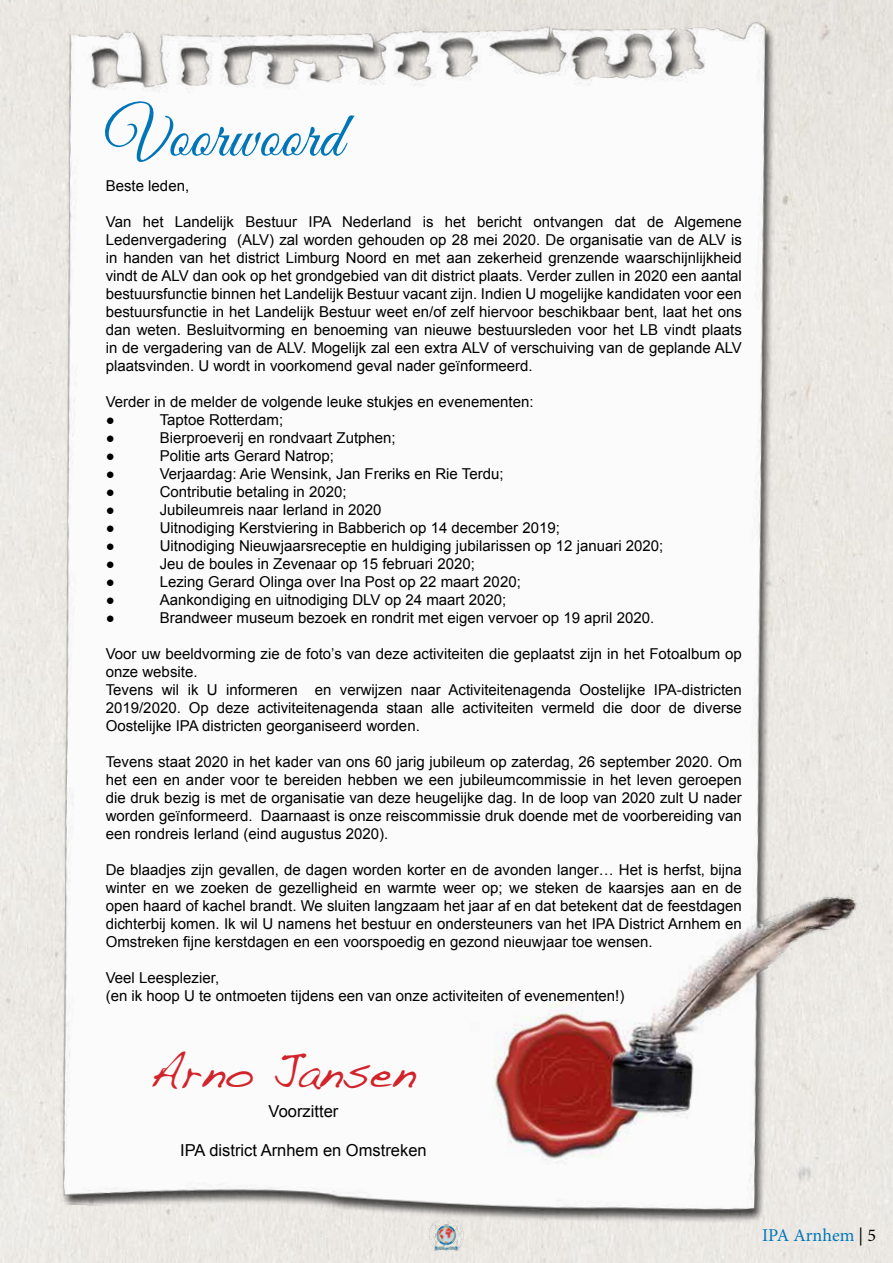
<style>
.page{position:relative;width:893px;height:1263px;background:#fff}
.page>*{position:absolute;margin:0;border:0;box-sizing:border-box;transform-origin:0 0}
.t1{font:64.5px "Great Vibes";color:#0076b8}
.t2{font:45px "Handwriting Dakota";color:#d2232a}
.t3{font:18px "Minion Pro";color:#0076b8}
.t4{font:16.5px "Arial";color:#000}
.t5{font:15px/18px "Arial";color:#000;text-align:justify}
.s1{color:#000}
</style>
<div class="page">
<img style="left:0;top:0;width:893px;height:1243px">
<img style="left:428px;top:1219px;width:37px;height:33px">
<h1 class="t1" style="left:106px;top:101px;width:239px">Voorwoord</h1>
<p class="t5" style="left:106px;top:177px;width:85px">Beste leden,</p>
<p class="t5" style="left:106px;top:213px;width:638px">Van het Landelijk Bestuur IPA Nederland is het bericht ontvangen dat de Algemene Ledenvergadering (ALV) zal worden gehouden op 28 mei 2020. De organisatie van de ALV is in handen van het district Limburg Noord en met aan zekerheid grenzende waarschijnlijkheid vindt de ALV dan ook op het grondgebied van dit district plaats. Verder zullen in 2020 een aantal bestuursfunctie binnen het Landelijk Bestuur vacant zijn. Indien U mogelijke kandidaten voor een bestuursfunctie in het Landelijk Bestuur weet en/of zelf hiervoor beschikbaar bent, laat het ons dan weten. Besluitvorming en benoeming van nieuwe bestuursleden voor het LB vindt plaats in de vergadering van de ALV. Mogelijk zal een extra ALV of verschuiving van de geplande ALV plaatsvinden. U wordt in voorkomend geval nader geïnformeerd.</p>
<p class="t5" style="left:106px;top:393px;width:429px">Verder in de melder de volgende leuke stukjes en evenementen: ●</p>
<p class="t5" style="left:160px;top:411px;width:125px">Taptoe Rotterdam;</p>
<p class="t5" style="left:106px;top:429px;width:11px">●</p>
<p class="t5" style="left:160px;top:429px;width:237px">Bierproeverij en rondvaart Zutphen;</p>
<p class="t5" style="left:106px;top:447px;width:11px">●</p>
<p class="t5" style="left:160px;top:447px;width:176px">Politie arts Gerard Natrop;</p>
<p class="t5" style="left:106px;top:465px;width:11px">●</p>
<p class="t5" style="left:160px;top:465px;width:345px">Verjaardag: Arie Wensink, Jan Freriks en Rie Terdu;</p>
<p class="t5" style="left:106px;top:483px;width:11px">●</p>
<p class="t5" style="left:160px;top:483px;width:188px">Contributie betaling in 2020;</p>
<p class="t5" style="left:106px;top:501px;width:11px">●</p>
<p class="t5" style="left:160px;top:501px;width:223px">Jubileumreis naar Ierland in 2020</p>
<p class="t5" style="left:106px;top:519px;width:11px">●</p>
<p class="t5" style="left:160px;top:519px;width:402px">Uitnodiging Kerstviering in Babberich op 14 december 2019;</p>
<p class="t5" style="left:106px;top:537px;width:11px">●</p>
<p class="t5" style="left:160px;top:537px;width:505px">Uitnodiging Nieuwjaarsreceptie en huldiging jubilarissen op 12 januari 2020;</p>
<p class="t5" style="left:106px;top:555px;width:11px">●</p>
<p class="t5" style="left:160px;top:555px;width:317px">Jeu de boules in Zevenaar op 15 februari 2020;</p>
<p class="t5" style="left:106px;top:573px;width:11px">●</p>
<p class="t5" style="left:160px;top:573px;width:363px">Lezing Gerard Olinga over Ina Post op 22 maart 2020;</p>
<p class="t5" style="left:106px;top:591px;width:11px">●</p>
<p class="t5" style="left:160px;top:591px;width:348px">Aankondiging en uitnodiging DLV op 24 maart 2020;</p>
<p class="t5" style="left:106px;top:609px;width:11px">●</p>
<p class="t5" style="left:160px;top:609px;width:496px">Brandweer museum bezoek en rondrit met eigen vervoer op 19 april 2020.</p>
<p class="t5" style="left:106px;top:645px;width:638px;text-align:left">Voor uw beeldvorming zie de foto’s van deze activiteiten die geplaatst zijn in het Fotoalbum op onze website.<br>Tevens wil ik U informeren en verwijzen naar Activiteitenagenda Oostelijke IPA-districten 2019/2020. Op deze activiteitenagenda staan alle activiteiten vermeld die door de diverse Oostelijke IPA districten georganiseerd worden.</p>
<p class="t5" style="left:106px;top:753px;width:638px">Tevens staat 2020 in het kader van ons 60 jarig jubileum op zaterdag, 26 september 2020. Om het een en ander voor te bereiden hebben we een jubileumcommissie in het leven geroepen die druk bezig is met de organisatie van deze heugelijke dag. In de loop van 2020 zult U nader worden geïnformeerd. Daarnaast is onze reiscommissie druk doende met de voorbereiding van een rondreis Ierland (eind augustus 2020).</p>
<p class="t5" style="left:106px;top:861px;width:638px">De blaadjes zijn gevallen, de dagen worden korter en de avonden langer… Het is herfst, bijna winter en we zoeken de gezelligheid en warmte weer op; we steken de kaarsjes aan en de open haard of kachel brandt. We sluiten langzaam het jaar af en dat betekent dat de feestdagen dichterbij komen. Ik wil U namens het bestuur en ondersteuners van het IPA District Arnhem en Omstreken fijne kerstdagen en een voorspoedig en gezond nieuwjaar toe wensen.</p>
<p class="t5" style="left:106px;top:969px;width:520px">Veel Leesplezier,<br>(en ik hoop U te ontmoeten tijdens een van onze activiteiten of evenementen!)</p>
<h2 class="t2" style="left:149px;top:1045px;width:268px">Arno Jansen</h2>
<p class="t4" style="left:269px;top:1100px;width:71px">Voorzitter</p>
<p class="t4" style="left:180px;top:1140px;width:248px">IPA district Arnhem en Omstreken</p>
<p class="t3" style="left:762px;top:1223px;width:115px">IPA Arnhem <span class="s1">| 5</span></p>
</div>
